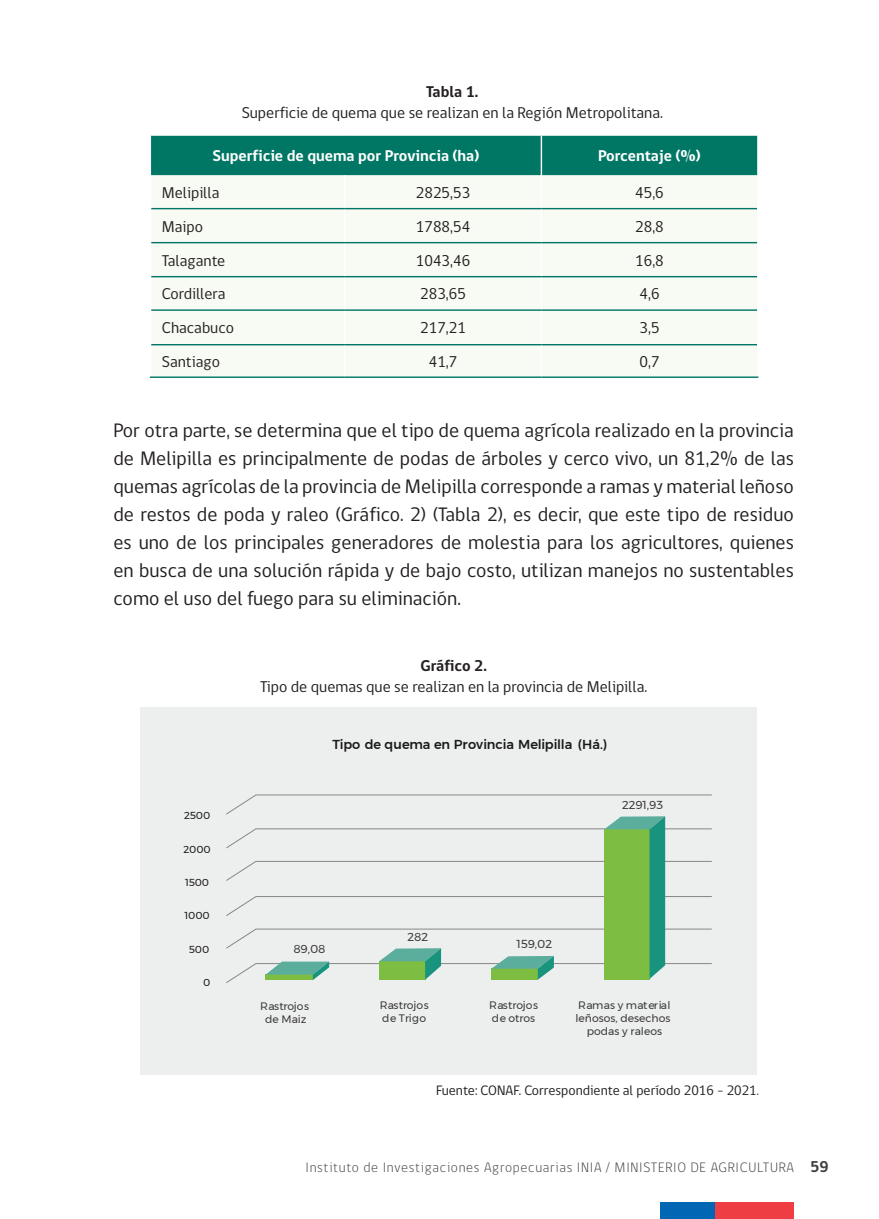
<style>
.page{position:relative;width:879px;height:1219px;background:#fff}
.page>*{position:absolute;margin:0;border:0;box-sizing:border-box;transform-origin:0 0}
.t1{font:20px/28px "gob CL";color:#231f20;text-align:justify}
.t2{font:16px "gob CL";color:#231f20}
.t3{font:700 16px "gob CL";color:#fff}
.t4{font:700 16px "gob CL";color:#231f20}
.t5{font:300 14px "gob CL";letter-spacing:.05em;color:#3e3e3f}
.t6{font:14px "gob CL";color:#231f20}
.t7{font:500 13px "Montserrat";letter-spacing:-.01em;color:#1a1a19}
.t8{font:11.6px "Montserrat";letter-spacing:-.005em;color:#3c3c3b}
.t9{font:10.8px/13px "Montserrat";color:#3c3c3b;text-align:center}
.t10{font:10px "Montserrat";letter-spacing:-.005em;color:#1a1a19}
.s1{font-size:12px}
.s2{font-weight:700;font-size:16px}
</style>
<div class="page">
<div style="left:660px;top:1202px;width:56px;height:17px;background:#0166b3"></div>
<div style="left:716px;top:1202px;width:78px;height:17px;background:#ee3d43"></div>
<div style="left:151px;top:136px;width:606px;height:39px;background:#007765"></div>
<div style="left:151px;top:175px;width:606px;height:201px;background:#f8fbf4"></div>
<hr style="left:344px;top:175px;width:1px;height:33px;background:#fff">
<hr style="left:541px;top:175px;width:1px;height:33px;background:#fff">
<hr style="left:344px;top:209px;width:1px;height:33px;background:#fff">
<hr style="left:541px;top:209px;width:1px;height:33px;background:#fff">
<hr style="left:344px;top:243px;width:1px;height:33px;background:#fff">
<hr style="left:541px;top:243px;width:1px;height:33px;background:#fff">
<hr style="left:344px;top:277px;width:1px;height:32px;background:#fff">
<hr style="left:541px;top:277px;width:1px;height:32px;background:#fff">
<hr style="left:344px;top:311px;width:1px;height:33px;background:#fff">
<hr style="left:541px;top:311px;width:1px;height:33px;background:#fff">
<hr style="left:344px;top:345px;width:1px;height:31px;background:#fff">
<hr style="left:541px;top:345px;width:1px;height:31px;background:#fff">
<hr style="left:150px;top:376px;width:195px;height:2px;background:#007765">
<hr style="left:345px;top:376px;width:196px;height:2px;background:#007765">
<hr style="left:541px;top:376px;width:217px;height:2px;background:#007765">
<hr style="left:541px;top:135px;width:1px;height:40px;background:#fff">
<hr style="left:151px;top:208px;width:194px;height:1px;background:#007765">
<hr style="left:345px;top:208px;width:196px;height:1px;background:#007765">
<hr style="left:541px;top:208px;width:216px;height:1px;background:#007765">
<hr style="left:151px;top:242px;width:194px;height:1px;background:#007765">
<hr style="left:345px;top:242px;width:196px;height:1px;background:#007765">
<hr style="left:541px;top:242px;width:216px;height:1px;background:#007765">
<hr style="left:151px;top:276px;width:194px;height:1px;background:#007765">
<hr style="left:345px;top:276px;width:196px;height:1px;background:#007765">
<hr style="left:541px;top:276px;width:216px;height:1px;background:#007765">
<hr style="left:151px;top:309px;width:194px;height:2px;background:#007765">
<hr style="left:345px;top:309px;width:196px;height:2px;background:#007765">
<hr style="left:541px;top:309px;width:216px;height:2px;background:#007765">
<hr style="left:151px;top:344px;width:194px;height:1px;background:#007765">
<hr style="left:345px;top:344px;width:196px;height:1px;background:#007765">
<hr style="left:541px;top:344px;width:216px;height:1px;background:#007765">
<div style="left:141px;top:707px;width:616px;height:368px;background:#edeeee"></div>
<svg style="left:226px;top:794px;width:486px;height:189px"></svg>
<p class="t4" style="left:426px;top:81px;width:54px">Tabla 1.</p>
<p class="t2" style="left:242px;top:101px;width:423px">Superficie de quema que se realizan en la Región Metropolitana.</p>
<p class="t3" style="left:213px;top:145px;width:268px">Superficie de quema por Provincia (ha)</p>
<p class="t3" style="left:598px;top:145px;width:104px">Porcentaje (%)</p>
<p class="t2" style="left:162px;top:182px;width:59px">Melipilla</p>
<p class="t2" style="left:416px;top:182px;width:56px">2825,53</p>
<p class="t2" style="left:635px;top:182px;width:30px">45,6</p>
<p class="t2" style="left:162px;top:215px;width:43px">Maipo</p>
<p class="t2" style="left:416px;top:215px;width:56px">1788,54</p>
<p class="t2" style="left:635px;top:215px;width:30px">28,8</p>
<p class="t2" style="left:162px;top:249px;width:65px">Talagante</p>
<p class="t2" style="left:416px;top:249px;width:56px">1043,46</p>
<p class="t2" style="left:635px;top:249px;width:30px">16,8</p>
<p class="t2" style="left:162px;top:283px;width:65px">Cordillera</p>
<p class="t2" style="left:420px;top:283px;width:47px">283,65</p>
<p class="t2" style="left:639px;top:283px;width:22px">4,6</p>
<p class="t2" style="left:162px;top:317px;width:74px">Chacabuco</p>
<p class="t2" style="left:420px;top:317px;width:47px">217,21</p>
<p class="t2" style="left:639px;top:317px;width:22px">3,5</p>
<p class="t2" style="left:162px;top:351px;width:60px">Santiago</p>
<p class="t2" style="left:429px;top:351px;width:30px">41,7</p>
<p class="t2" style="left:639px;top:351px;width:22px">0,7</p>
<p class="t1" style="left:113px;top:417px;width:682px">Por otra parte, se determina que el tipo de quema agrícola realizado en la provincia de Melipilla es principalmente de podas de árboles y cerco vivo, un 81,2% de las quemas agrícolas de la provincia de Melipilla corresponde a ramas y material leñoso de restos de poda y raleo (Gráfico. 2) (Tabla 2), es decir, que este tipo de residuo es uno de los principales generadores de molestia para los agricultores, quienes en busca de una solución rápida y de bajo costo, utilizan manejos no sustentables como el uso del fuego para su eliminación.</p>
<p class="t4" style="left:420px;top:655px;width:68px">Gráfico 2.</p>
<p class="t2" style="left:260px;top:676px;width:389px">Tipo de quemas que se realizan en la provincia de Melipilla.</p>
<p class="t10" style="left:184px;top:808px;width:28px">2500</p>
<p class="t10" style="left:183px;top:842px;width:29px">2000</p>
<p class="t10" style="left:185px;top:875px;width:26px">1500</p>
<p class="t10" style="left:185px;top:908px;width:27px">1000</p>
<p class="t10" style="left:189px;top:942px;width:22px">500</p>
<p class="t10" style="left:203px;top:975px;width:9px">0</p>
<p class="t7" style="left:332px;top:734px;width:276px">Tipo de quema en Provincia Melipilla (Há.)</p>
<p class="t8" style="left:622px;top:796px;width:42px">2291,93</p>
<p class="t8" style="left:293px;top:940px;width:34px">89,08</p>
<p class="t8" style="left:407px;top:928px;width:22px">282</p>
<p class="t8" style="left:516px;top:935px;width:37px">159,02</p>
<p class="t9" style="left:260px;top:1000px;width:50px">Rastrojos de Maiz</p>
<p class="t9" style="left:380px;top:998px;width:50px;text-align:left">Rastrojos de Trigo</p>
<p class="t9" style="left:575px;top:999px;width:96px">Ramas y material leñosos, desechos podas y raleos</p>
<p class="t9" style="left:489px;top:998px;width:50px;text-align:left">Rastrojos de otros</p>
<p class="t6" style="left:436px;top:1080px;width:324px">Fuente: CONAF. Correspondiente al período 2016 – 2021<span class="s1">.</span></p>
<p class="t5" style="left:305px;top:1157px;width:525px">Instituto de Investigaciones Agropecuarias INIA / MINISTERIO DE AGRICULTURA <span class="s2">59</span></p>
</div>
